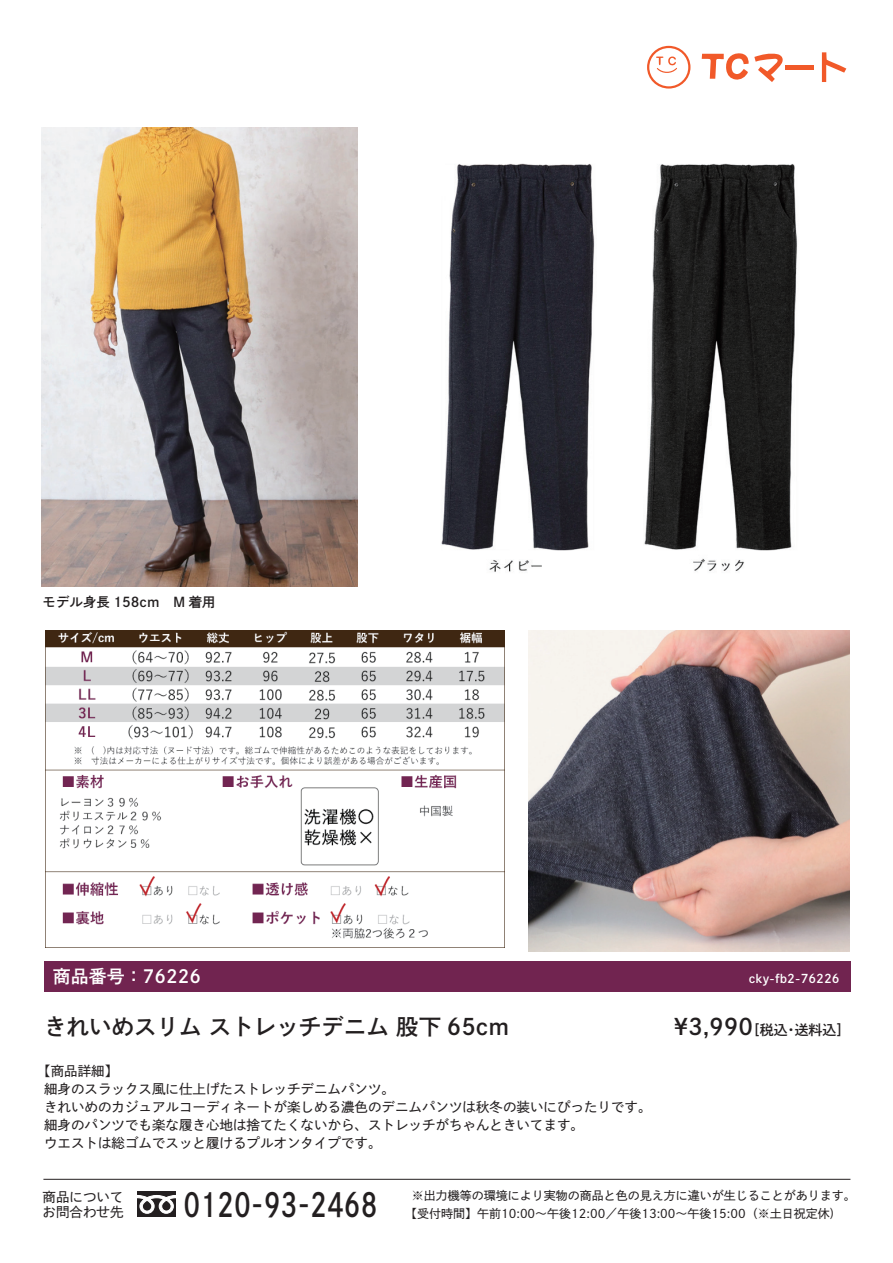
<style>
.page{position:relative;width:893px;height:1263px;background:#fff}
.page>*{position:absolute;margin:0;border:0;box-sizing:border-box;transform-origin:0 0}
.t1{font:32.55px "DNP Shuei Go Kin Std B";color:#231f20;scale:.8 1}
.t2{font:22.5px "DNP Shuei Go Kin Std B";color:#231f20}
.t3{font:18px "DNP Shuei Go Kin Std B";color:#fff}
.t4{font:13.95px "DNP Shuei Go Kin Std B";color:#231f20}
.t5{font:13.5px/18px "DNP Shuei Go Kin Std M";color:#231f20}
.t6{font:13.5px "DNP Shuei Go Kin Std B";color:#231f20}
.t7{font:12px "DNP Shuei Go Kin Std M";color:#231f20}
.t8{font:12px "DNP Shuei Go Kin Std B";color:#fff}
.s1{font-size:22.5px}
</style>
<div class="page">
<img style="left:441px;top:163px;width:357px;height:409px">
<img style="left:528px;top:630px;width:321px;height:321px">
<img style="left:46px;top:630px;width:459px;height:317px">
<img style="left:41px;top:128px;width:317px;height:458px">
<div style="left:44px;top:961px;width:806px;height:31px;background:#712450"></div>
<div style="left:137px;top:1191px;width:39px;height:26px;background:#231f20"></div>
<svg style="left:137px;top:1195px;width:39px;height:19px"></svg>
<hr style="left:43px;top:1179px;width:807px;height:1px;background:#231f20">
<svg style="left:822px;top:52px;width:24px;height:30px"></svg>
<svg style="left:702px;top:53px;width:81px;height:29px"></svg>
<div style="left:785px;top:65px;width:28px;height:5px;background:#f15929"></div>
<svg style="left:647px;top:46px;width:43px;height:43px"></svg>
<div style="left:649px;top:48px;width:39px;height:38px;background:#fff;border-radius:50%"></div>
<svg style="left:656px;top:56px;width:21px;height:17px"></svg>
<p class="t6" style="left:43px;top:592px;width:175px">モデル身長 158cm　M 着用</p>
<h3 class="t3" style="left:53px;top:964px;width:150px">商品番号：76226</h3>
<p class="t8" style="left:749px;top:970px;width:92px">cky-fb2-76226</p>
<h2 class="t2" style="left:44px;top:1011px;width:467px">きれいめスリム ストレッチデニム 股下 65cm</h2>
<p class="t4" style="left:674px;top:1020px;width:178px"><span class="s1">¥3,990</span>［税込・送料込］</p>
<p class="t5" style="left:44px;top:1062px;width:609px;text-indent:-7px">【商品詳細】<br>細身のスラックス風に仕上げたストレッチデニムパンツ。<br>きれいめのカジュアルコーディネートが楽しめる濃色のデニムパンツは秋冬の装いにぴったりです。細身のパンツでも楽な履き心地は捨てたくないから、ストレッチがちゃんときいてます。<br>ウエストは総ゴムでスッと履けるプルオンタイプです。</p>
<p class="t5" style="left:43px;top:1189px;width:82px;line-height:15px">商品についてお問合わせ先</p>
<h1 class="t1" style="left:184px;top:1182px;width:244px">0120-93-2468</h1>
<p class="t7" style="left:412px;top:1188px;width:445px">※出力機等の環境により実物の商品と色の見え方に違いが生じることがあります。</p>
<p class="t7" style="left:411px;top:1205px;width:436px">【受付時間】午前10:00～午後12:00／午後13:00～午後15:00（※土日祝定休)　</p>
</div>
